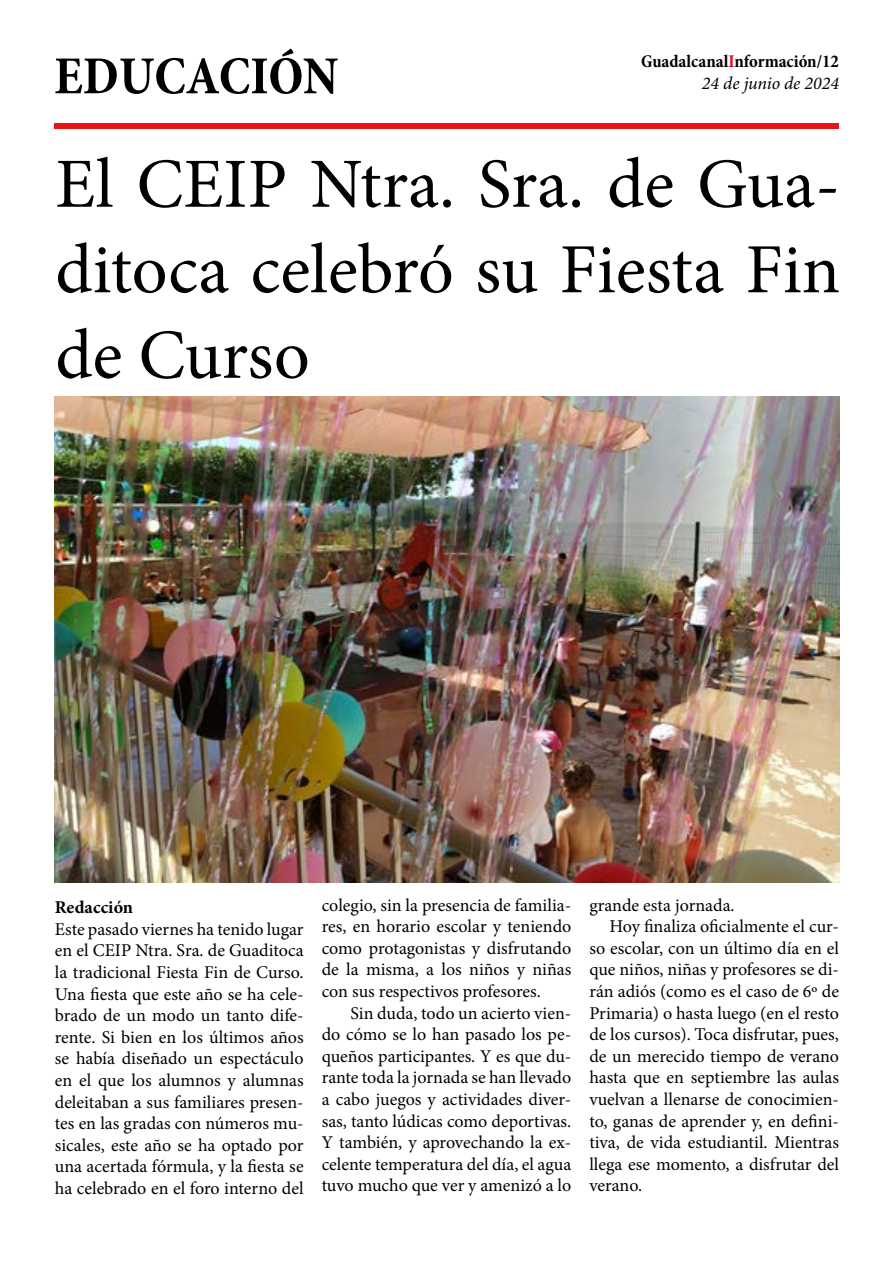
<style>
.page{position:relative;width:893px;height:1263px;background:#fff}
.page>*{position:absolute;margin:0;border:0;box-sizing:border-box;transform-origin:0 0}
.t1{font:70.5px/85.5px "Minion Pro";color:#000;text-align:justify}
.t2{font:700 condensed 54px "Minion Pro";color:#000}
.t3{font:18px/21.6px "Minion Pro";color:#000;text-align:justify}
.t4{font:700 condensed 18px/21.6px "Minion Pro";color:#000;text-align:right}
.t5{font:700 18px "Minion Pro";color:#000}
.s1{color:#e4032b}
.s2{font-weight:400;font-style:italic;font-stretch:normal}
</style>
<div class="page">
<div style="left:54px;top:123px;width:785px;height:6px;background:#e41518"></div>
<img style="left:54px;top:396px;width:786px;height:486px">
<h2 class="t2" style="left:54px;top:39px;width:286px">EDUCACIÓN</h2>
<p class="t4" style="left:641px;top:50px;width:199px">Guadalcanal<span class="s1">I</span>nformación/12<br><span class="s2">24 de junio de 2024</span></p>
<h1 class="t1" style="left:55px;top:142px;width:786px">El CEIP Ntra. Sra. de Gua&shy;ditoca celebró su Fiesta Fin de Curso</h1>
<p class="t5" style="left:55px;top:895px;width:80px">Redacción</p>
<p class="t3" style="left:55px;top:918px;width:250px">Este pasado viernes ha tenido lugar en el CEIP Ntra. Sra. de Guaditoca la tradicional Fiesta Fin de Curso.<br>Una fiesta que este año se ha cele&shy;brado de un modo un tanto dife&shy;rente. Si bien en los últimos años se había diseñado un espectáculo en el que los alumnos y alumnas deleitaban a sus familiares presen&shy;tes en las gradas con números mu&shy;sicales, este año se ha optado por una acertada fórmula, y la fiesta se ha celebrado en el foro interno del</p>
<p class="t3" style="left:322px;top:894px;width:251px">colegio, sin la presencia de familia&shy;res, en horario escolar y teniendo como protagonistas y disfrutando de la misma, a los niños y niñas con sus respectivos profesores.</p>
<p class="t3" style="left:322px;top:1002px;width:251px;text-indent:29px">Sin duda, todo un acierto vien&shy;do cómo se lo han pasado los pe&shy;queños participantes. Y es que du&shy;rante toda la jornada se han llevado a cabo juegos y actividades diver&shy;sas, tanto lúdicas como deportivas.<br>Y también, y aprovechando la ex&shy;celente temperatura del día, el agua tuvo mucho que ver y amenizó a lo</p>
<p class="t3" style="left:589px;top:894px;width:147px">grande esta jornada.</p>
<p class="t3" style="left:609px;top:916px;width:231px">Hoy finaliza oficialmente el cur-</p>
<p class="t3" style="left:589px;top:937px;width:251px">so escolar, con un último día en el</p>
<p class="t3" style="left:589px;top:959px;width:251px">que niños, niñas y profesores se di-</p>
<p class="t3" style="left:589px;top:980px;width:251px">rán adiós (como es el caso de 6º de</p>
<p class="t3" style="left:589px;top:1002px;width:251px">Primaria) o hasta luego (en el resto</p>
<p class="t3" style="left:589px;top:1024px;width:251px">de los cursos). Toca disfrutar, pues,</p>
<p class="t3" style="left:589px;top:1045px;width:251px">de un merecido tiempo de verano</p>
<p class="t3" style="left:589px;top:1067px;width:251px">hasta que en septiembre las aulas</p>
<p class="t3" style="left:589px;top:1088px;width:251px">vuelvan a llenarse de conocimien-</p>
<p class="t3" style="left:589px;top:1110px;width:251px">to, ganas de aprender y, en defini-</p>
<p class="t3" style="left:589px;top:1132px;width:251px">tiva, de vida estudiantil. Mientras</p>
<p class="t3" style="left:589px;top:1153px;width:251px">llega ese momento, a disfrutar del</p>
<p class="t3" style="left:589px;top:1175px;width:54px">verano.</p>
</div>
